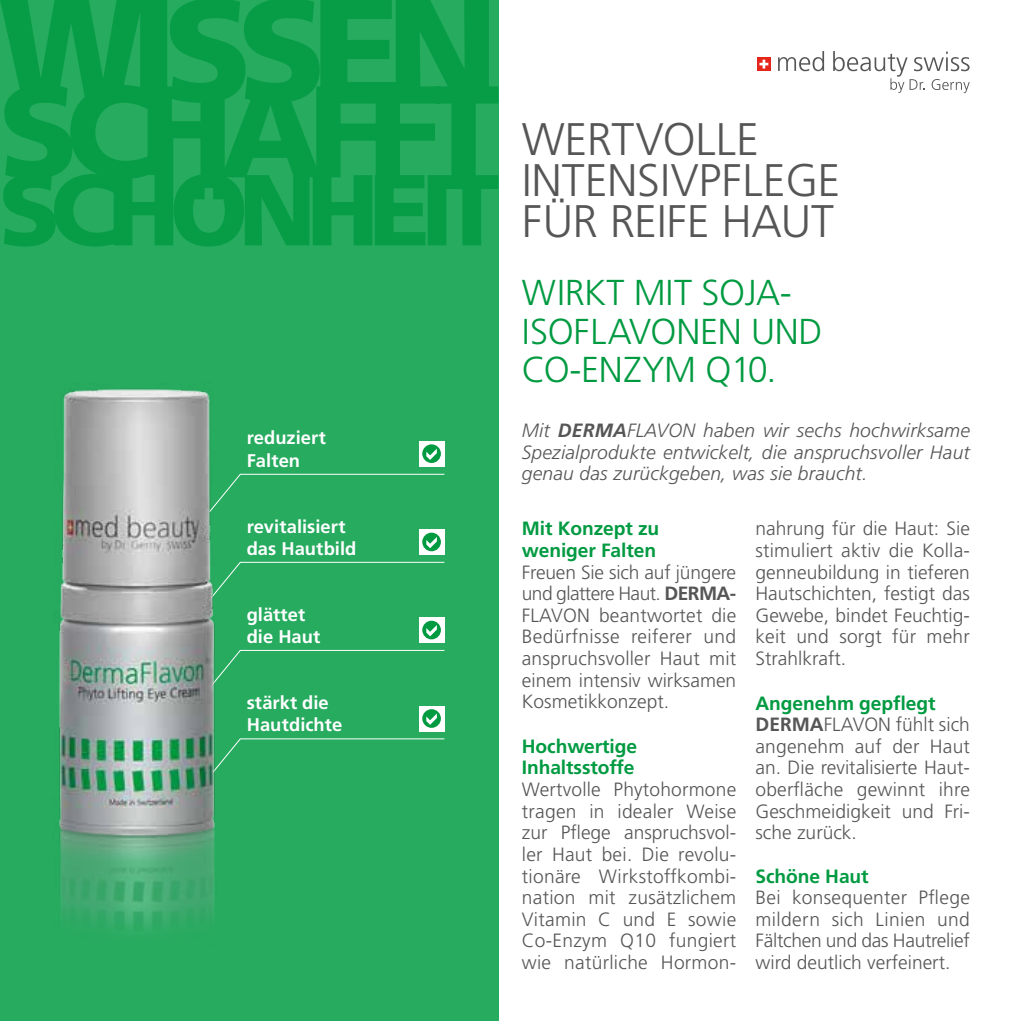
<style>
.page{position:relative;width:1021px;height:1021px;background:#fff}
.page>*{position:absolute;margin:0;border:0;box-sizing:border-box;transform-origin:0 0}
.t1{font:300 45.6px/40.8px "Frutiger LT Std";letter-spacing:-.005em;color:#565656}
.t2{font:300 36px/38.4px "Frutiger LT Std";letter-spacing:-.01em;color:#009a41}
.t3{font:300 19.2px/21.6px "Frutiger LT Std";color:#565656;text-align:justify}
.t4{font:italic 300 19.2px/21.6px "Frutiger LT Std";letter-spacing:.01em;color:#565656;text-align:justify}
.t5{font:700 19.2px/21.6px "Frutiger LT Std";letter-spacing:-.005em;color:#009a41}
.t6{font:700 18.4px/22px "Frutiger LT Std";color:#fff}
.s1{font-weight:700}
.s2{font-weight:700;color:#009a41}
</style>
<div class="page">
<div style="left:0;top:0;width:498px;height:1020px;background:#26ab5f"></div>
<svg style="left:230px;top:561px;width:215px;height:15px"></svg>
<div style="left:419px;top:529px;width:25px;height:26px;background:#fff"></div>
<svg style="left:422px;top:532px;width:19px;height:19px"></svg>
<svg style="left:426px;top:537px;width:11px;height:11px"></svg>
<svg style="left:230px;top:473px;width:215px;height:15px"></svg>
<div style="left:419px;top:441px;width:25px;height:25px;background:#fff"></div>
<svg style="left:422px;top:444px;width:19px;height:19px"></svg>
<svg style="left:426px;top:448px;width:11px;height:12px"></svg>
<svg style="left:230px;top:649px;width:215px;height:15px"></svg>
<div style="left:419px;top:617px;width:25px;height:26px;background:#fff"></div>
<svg style="left:422px;top:620px;width:19px;height:19px"></svg>
<svg style="left:426px;top:625px;width:11px;height:11px"></svg>
<svg style="left:230px;top:738px;width:215px;height:14px"></svg>
<div style="left:419px;top:705px;width:25px;height:26px;background:#fff"></div>
<div style="left:422px;top:709px;width:19px;height:18px;background:#009a41;border-radius:50%"></div>
<svg style="left:426px;top:713px;width:11px;height:11px"></svg>
<svg style="left:833px;top:51px;width:136px;height:42px"></svg>
<svg style="left:778px;top:51px;width:46px;height:20px"></svg>
<svg style="left:757px;top:57px;width:13px;height:14px"></svg>
<svg style="left:759px;top:60px;width:9px;height:9px"></svg>
<img style="left:59px;top:388px;width:171px;height:543px">
<svg style="left:0;top:0;width:498px;height:246px;fill:#079d47"></svg>
<p class="t6" style="left:247px;top:427px;width:81px">reduziert<br>Falten</p>
<p class="t6" style="left:247px;top:515px;width:111px">revitalisiert das Hautbild</p>
<p class="t6" style="left:247px;top:603px;width:75px">glättet die Haut</p>
<p class="t6" style="left:247px;top:691px;width:97px">stärkt die<br>Hautdichte</p>
<h1 class="t1" style="left:522px;top:120px;width:320px">WERTVOLLE<br>INTENSIVPFLEGE<br>FÜR REIFE HAUT</h1>
<h2 class="t2" style="left:522px;top:274px;width:302px">WIRKT MIT SOJA-<br>ISOFLAVONEN UND<br>CO-ENZYM Q10.</h2>
<p class="t4" style="left:522px;top:420px;width:449px">Mit <span class="s1">DERMA</span>FLAVON haben wir sechs hochwirksame Spezialprodukte entwickelt, die anspruchsvoller Haut genau das zurückgeben, was sie braucht.</p>
<p class="t5" style="left:522px;top:518px;width:139px">Mit Konzept zu weniger Falten</p>
<p class="t3" style="left:522px;top:561px;width:216px">Freuen Sie sich auf jüngere und glattere Haut. <span class="s1">DERMA-</span>FLAVON beantwortet die Bedürfnisse reiferer und anspruchsvoller Haut mit einem intensiv wirksamen Kosmetikkonzept.</p>
<p class="t5" style="left:522px;top:735px;width:117px">Hochwertige<br>Inhaltsstoffe</p>
<p class="t3" style="left:522px;top:779px;width:216px">Wertvolle Phytohormone tragen in idealer Weise zur Pflege anspruchsvol&shy;ler Haut bei. Die revolu&shy;tionäre Wirkstoffkombi&shy;nation mit zusätzlichem Vitamin C und E sowie Co-Enzym Q10 fungiert wie natürliche Hormon-</p>
<p class="t3" style="left:755px;top:518px;width:216px">nahrung für die Haut: Sie stimuliert aktiv die Kolla&shy;genneubildung in tieferen Hautschichten, festigt das Gewebe, bindet Feuchtig&shy;keit und sorgt für mehr Strahlkraft.</p>
<p class="t3" style="left:755px;top:692px;width:216px;text-align:left"><span class="s2">Angenehm gepflegt<br></span><span class="s1">DERMA</span>FLAVON fühlt sich angenehm auf der Haut an. Die revitalisierte Haut&shy;oberfläche gewinnt ihre<br>Geschmeidigkeit und Fri&shy;sche zurück.</p>
<p class="t5" style="left:755px;top:865px;width:115px">Schöne Haut</p>
<p class="t3" style="left:755px;top:887px;width:216px">Bei konsequenter Pflege mildern sich Linien und Fältchen und das Hautrelief wird deutlich verfeinert.</p>
</div>
